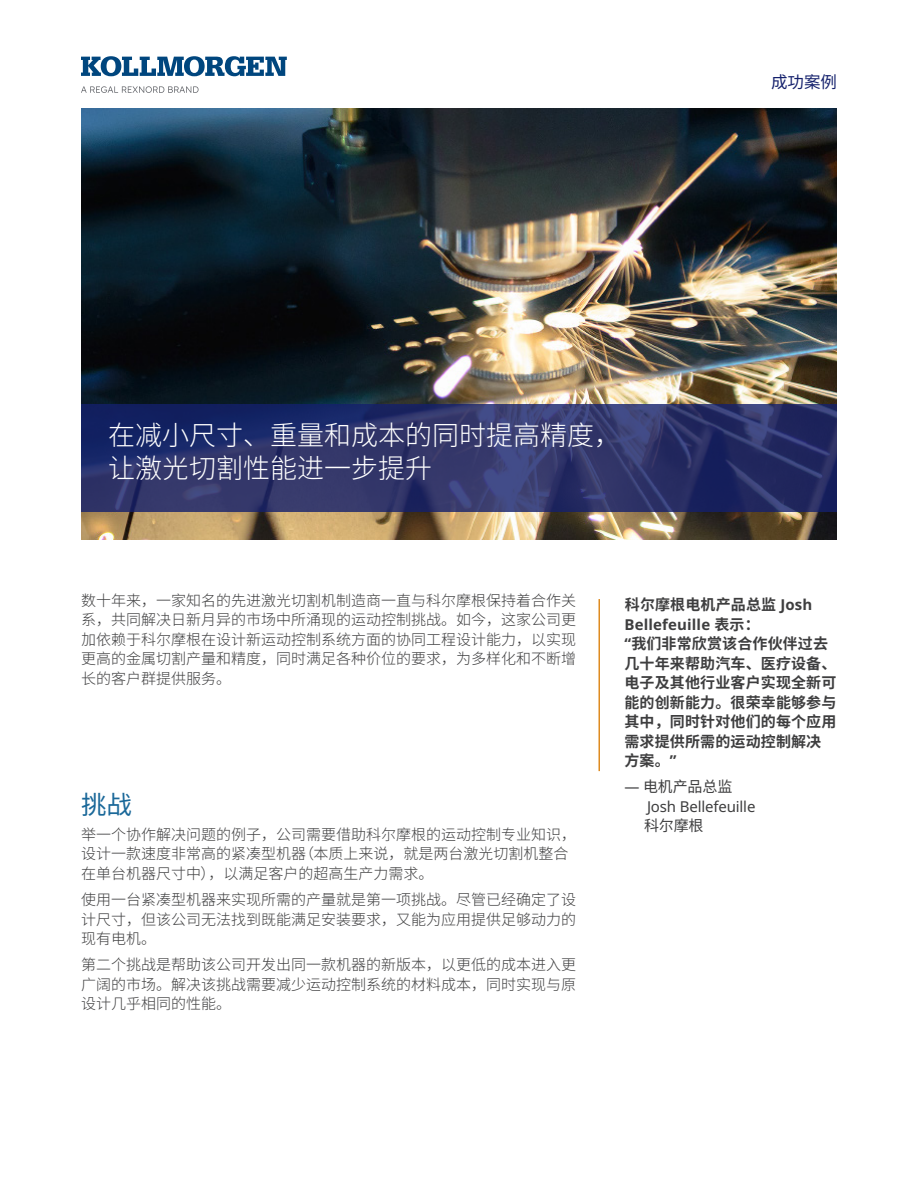
<style>
.page{position:relative;width:918px;height:1188px;background:#fff}
.page>*{position:absolute;margin:0;border:0;box-sizing:border-box;transform-origin:0 0}
.Header_title{font:300 27px/33px "Source Han Sans SC";color:#fff}
.Title{font:25.5px "Source Han Sans SC";color:#1a6899}
.t1{font:16.5px "Source Han Sans SC";color:#14206c}
.Body{font:300 15px/19.5px "Source Han Sans SC";color:#3e3e3f;text-align:justify}
.Bold{font:700 15px/19.5px "Source Han Sans SC";letter-spacing:.01em;color:#3e3e3f}
.t2{font:15px/19.5px "Noto Sans";letter-spacing:-.01em;color:#3e3e3f}
.t3{font:15px "Source Han Sans SC";color:#3e3e3f}
.s1{font-family:"Noto Sans"}
.s2{font-family:"Source Han Sans SC"}
</style>
<div class="page">
<img style="left:81px;top:108px;width:756px;height:432px">
<svg style="left:81px;top:404px;width:756px;height:108px;background:#2c326a"></svg>
<hr style="left:598px;top:599px;width:2px;height:172px;background:#de8b20">
<svg style="left:81px;top:86px;width:118px;height:7px"></svg>
<svg style="left:81px;top:56px;width:206px;height:20px"></svg>
<p class="t1" style="left:771px;top:73px;width:67px">成功案例</p>
<p class="Header_title" style="left:108px;top:419px;width:514px">在减小尺寸、重量和成本的同时提高精度，让激光切割性能进一步提升</p>
<p class="Body" style="left:81px;top:591px;width:496px">数十年来，一家知名的先进激光切割机制造商一直与科尔摩根保持着合作关系，共同解决日新月异的市场中所涌现的运动控制挑战。如今，这家公司更加依赖于科尔摩根在设计新运动控制系统方面的协同工程设计能力，以实现更高的金属切割产量和精度，同时满足各种价位的要求，为多样化和不断增长的客户群提供服务。</p>
<p class="Title" style="left:81px;top:790px;width:52px">挑战</p>
<p class="Body" style="left:81px;top:825px;width:496px;text-align:left">举一个协作解决问题的例子，公司需要借助科尔摩根的运动控制专业知识，设计一款速度非常高的紧凑型机器（本质上来说，就是两台激光切割机整合在单台机器尺寸中），以满足客户的超高生产力需求。</p>
<p class="Body" style="left:81px;top:890px;width:496px">使用一台紧凑型机器来实现所需的产量就是第一项挑战。尽管已经确定了设计尺寸，但该公司无法找到既能满足安装要求，又能为应用提供足够动力的现有电机。</p>
<p class="Body" style="left:81px;top:955px;width:496px">第二个挑战是帮助该公司开发出同一款机器的新版本，以更低的成本进入更广阔的市场。解决该挑战需要减少运动控制系统的材料成本，同时实现与原设计几乎相同的性能。</p>
<p class="Bold" style="left:625px;top:595px;width:213px">科尔摩根电机产品总监 <span class="s1">Josh<br>Bellefeuille</span> 表示：<br><span class="s1">“</span>我们非常欣赏该合作伙伴过去几十年来帮助汽车、医疗设备、电子及其他行业客户实现全新可能的创新能力。很荣幸能够参与其中，同时针对他们的每个应用需求提供所需的运动控制解决方案。<span class="s1">”</span></p>
<p class="t2" style="left:647px;top:777px;width:110px;text-indent:-22px">— <span class="s2">电机产品总监<br></span>Josh Bellefeuille</p>
<p class="t3" style="left:644px;top:817px;width:61px">科尔摩根</p>
</div>
